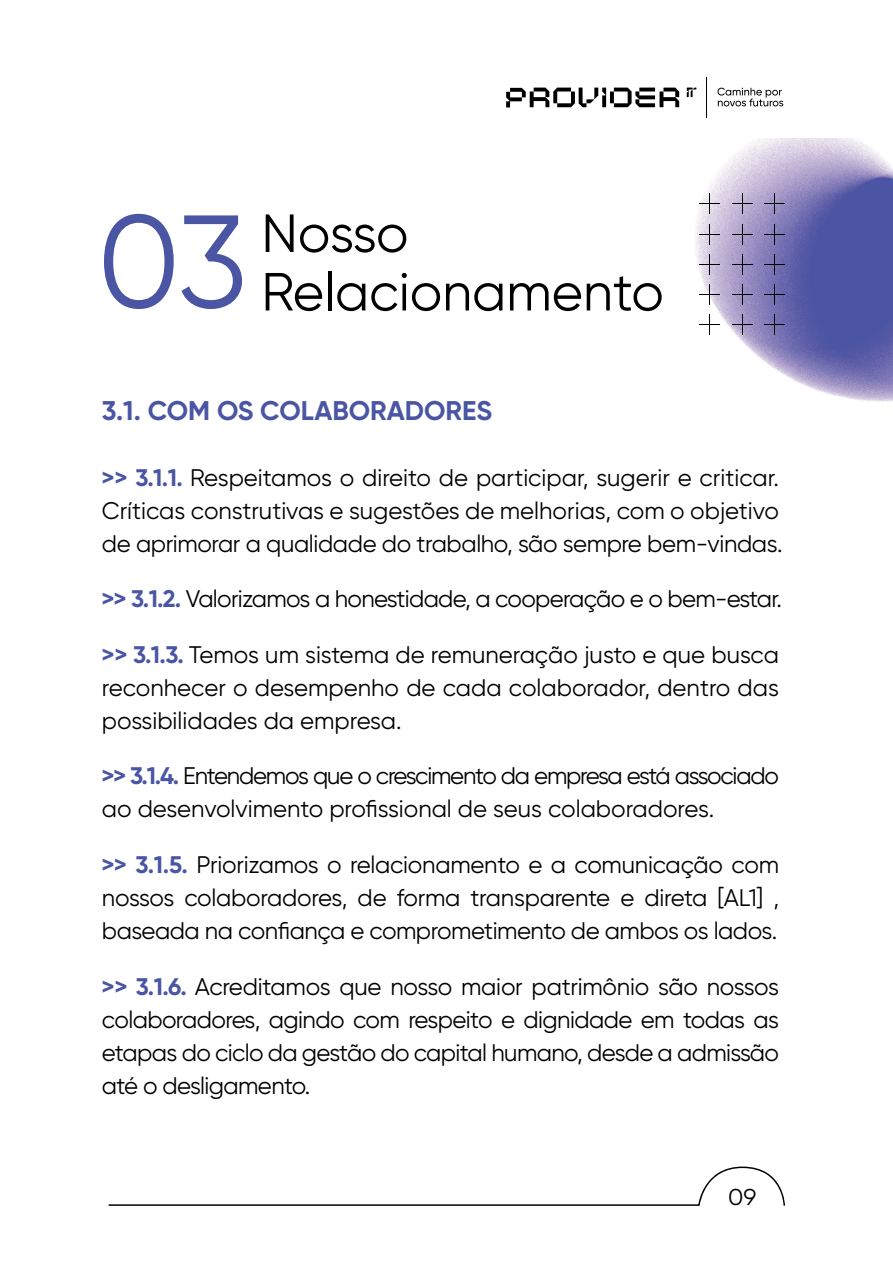
<style>
.page{position:relative;width:893px;height:1263px;background:#fff}
.page>*{position:absolute;margin:0;border:0;box-sizing:border-box;transform-origin:0 0}
.t1{font:131.4px "Gilroy";color:#4a55a4}
.t2{font:53.55px/58.5px "Gilroy";color:#000001}
.t3{font:700 27px "Gilroy";color:#4a55a4}
.t4{font:24px/33px "Gilroy";letter-spacing:-.02em;color:#000001;text-align:justify}
.t5{font:24px/33px "Gilroy";color:#000001}
.t6{font:22.95px "Gilroy";color:#000001;scale:1.06 1}
.s1{font-weight:700;color:#4a55a4}
</style>
<div class="page">
<svg style="left:717px;top:88px;width:66px;height:18px"></svg>
<svg style="left:506px;top:88px;width:173px;height:19px"></svg>
<svg style="left:687px;top:88px;width:9px;height:9px"></svg>
<hr style="left:706px;top:78px;width:1px;height:40px;background:#000001">
<svg style="left:109px;top:1166px;width:676px;height:40px"></svg>
<img style="left:695px;top:139px;width:198px;height:262px">
<svg style="left:699px;top:254px;width:21px;height:20px"></svg>
<svg style="left:699px;top:284px;width:21px;height:20px"></svg>
<svg style="left:699px;top:314px;width:21px;height:20px"></svg>
<svg style="left:732px;top:254px;width:20px;height:20px"></svg>
<svg style="left:732px;top:284px;width:20px;height:20px"></svg>
<svg style="left:732px;top:314px;width:20px;height:20px"></svg>
<svg style="left:764px;top:254px;width:21px;height:20px"></svg>
<svg style="left:764px;top:284px;width:21px;height:20px"></svg>
<svg style="left:764px;top:314px;width:21px;height:20px"></svg>
<svg style="left:699px;top:194px;width:21px;height:20px"></svg>
<svg style="left:699px;top:224px;width:21px;height:20px"></svg>
<svg style="left:732px;top:194px;width:20px;height:20px"></svg>
<svg style="left:732px;top:224px;width:20px;height:20px"></svg>
<svg style="left:764px;top:194px;width:21px;height:20px"></svg>
<svg style="left:764px;top:224px;width:21px;height:20px"></svg>
<h1 class="t1" style="left:97px;top:181px;width:151px">03</h1>
<h2 class="t2" style="left:261px;top:203px;width:404px">Nosso<br>Relacionamento</h2>
<p class="t3" style="left:102px;top:393px;width:392px">3.1. COM OS COLABORADORES</p>
<p class="t5" style="left:102px;top:461px;width:682px"><span class="s1">&gt;&gt; 3.1.1.</span> Respeitamos o direito de participar, sugerir e criticar.<br>Críticas construtivas e sugestões de melhorias, com o objetivo de aprimorar a qualidade do trabalho, são sempre bem-vindas.</p>
<p class="t4" style="left:102px;top:582px;width:682px"><span class="s1">&gt;&gt; 3.1.2.</span> Valorizamos a honestidade, a cooperação e o bem-estar.</p>
<p class="t4" style="left:102px;top:638px;width:679px"><span class="s1">&gt;&gt; 3.1.3.</span> Temos um sistema de remuneração justo e que busca reconhecer o desempenho de cada colaborador, dentro das possibilidades da empresa.</p>
<p class="t4" style="left:102px;top:759px;width:679px"><span class="s1">&gt;&gt; 3.1.4.</span> Entendemos que o crescimento da empresa está associado ao desenvolvimento profissional de seus colaboradores.</p>
<p class="t4" style="left:102px;top:848px;width:679px"><span class="s1">&gt;&gt; 3.1.5.</span> Priorizamos o relacionamento e a comunicação com nossos colaboradores, de forma transparente e direta [AL1] , baseada na confiança e comprometimento de ambos os lados.</p>
<p class="t4" style="left:102px;top:969px;width:679px"><span class="s1">&gt;&gt; 3.1.6.</span> Acreditamos que nosso maior patrimônio são nossos colaboradores, agindo com respeito e dignidade em todas as etapas do ciclo da gestão do capital humano, desde a admissão até o desligamento.</p>
<p class="t6" style="left:728px;top:1183px;width:28px">09</p>
</div>
